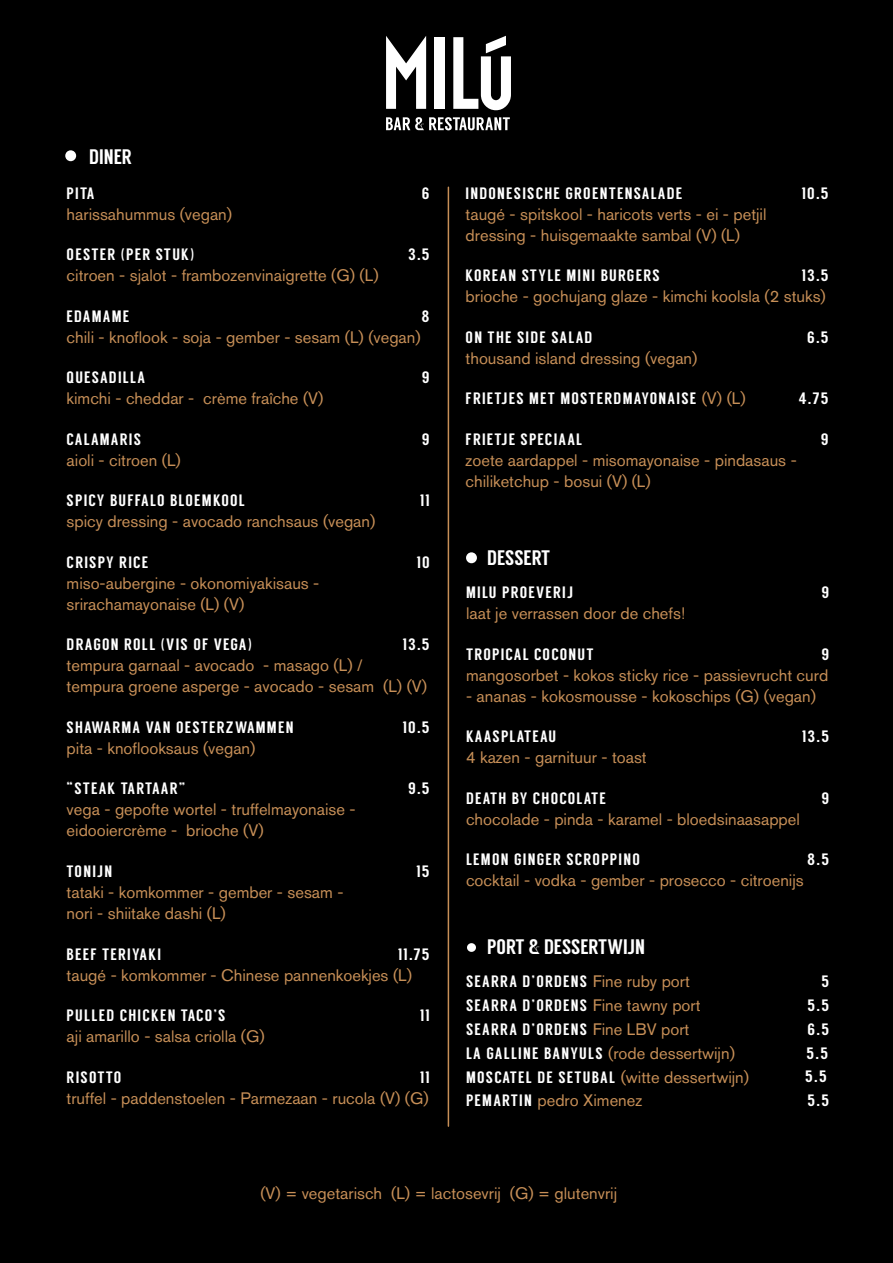
<style>
.page{position:relative;width:893px;height:1263px;background:#000}
.page>*{position:absolute;margin:0;border:0;box-sizing:border-box;transform-origin:0 0}
.t1{font:21px "Langdon";color:#fff}
.t2{font:16.5px/21px "Akzidenz Grotesk BQ";color:#c78f57}
.t3{font:16.5px "Langdon";letter-spacing:.075em;color:#fff}
.s1{font-family:"Akzidenz Grotesk BQ";color:#c78f57}
.s2{font-family:"Langdon";color:#fff}
</style>
<div class="page">
<div style="left:66px;top:151px;width:9px;height:9px;background:#fff;border-radius:50%"></div>
<div style="left:65px;top:150px;width:11px;height:11px;border:2px solid #fff;border-radius:50%"></div>
<svg style="left:386px;top:36px;width:40px;height:73px"></svg>
<div style="left:434px;top:37px;width:10px;height:72px;background:#fff"></div>
<svg style="left:453px;top:36px;width:58px;height:74px"></svg>
<svg style="left:386px;top:117px;width:124px;height:13px"></svg>
<hr style="left:448px;top:187px;width:1px;height:939px;background:#c78f57">
<div style="left:467px;top:553px;width:9px;height:9px;background:#fff;border-radius:50%"></div>
<div style="left:466px;top:552px;width:11px;height:11px;border:2px solid #fff;border-radius:50%"></div>
<div style="left:467px;top:943px;width:9px;height:9px;background:#fff;border-radius:50%"></div>
<p class="t1" style="left:89px;top:145px;width:44px">DINER</p>
<p class="t3" style="left:67px;top:184px;width:29px">PITA</p>
<p class="t3" style="left:422px;top:184px;width:9px">6</p>
<p class="t2" style="left:67px;top:203px;width:167px">harissahummus (vegan)</p>
<p class="t3" style="left:67px;top:245px;width:129px">OESTER (PER STUK)</p>
<p class="t3" style="left:408px;top:245px;width:23px">3.5</p>
<p class="t2" style="left:67px;top:265px;width:313px">citroen - sjalot - frambozenvinaigrette (G) (L)</p>
<p class="t3" style="left:67px;top:307px;width:64px">EDAMAME</p>
<p class="t3" style="left:422px;top:307px;width:10px">8</p>
<p class="t2" style="left:67px;top:327px;width:356px">chili - knoflook - soja - gember - sesam (L) (vegan)</p>
<p class="t3" style="left:67px;top:368px;width:80px">QUESADILLA</p>
<p class="t3" style="left:422px;top:368px;width:9px">9</p>
<p class="t2" style="left:67px;top:388px;width:258px">kimchi - cheddar - crème fraîche (V)</p>
<p class="t3" style="left:67px;top:430px;width:76px">CALAMARIS</p>
<p class="t3" style="left:422px;top:430px;width:9px">9</p>
<p class="t2" style="left:67px;top:449px;width:116px">aioli - citroen (L)</p>
<p class="t3" style="left:67px;top:491px;width:180px">SPICY BUFFALO BLOEMKOOL</p>
<p class="t3" style="left:420px;top:491px;width:11px">11</p>
<p class="t2" style="left:67px;top:511px;width:310px">spicy dressing - avocado ranchsaus (vegan)</p>
<p class="t3" style="left:67px;top:553px;width:83px">CRISPY RICE</p>
<p class="t3" style="left:417px;top:553px;width:15px">10</p>
<p class="t2" style="left:67px;top:573px;width:254px">miso-aubergine - okonomiyakisaus - srirachamayonaise (L) (V)</p>
<p class="t3" style="left:67px;top:635px;width:187px">DRAGON ROLL (VIS OF VEGA)</p>
<p class="t3" style="left:403px;top:635px;width:28px">13.5</p>
<p class="t2" style="left:67px;top:655px;width:362px">tempura garnaal - avocado - masago (L) /<br>tempura groene asperge - avocado - sesam (L) (V)</p>
<p class="t3" style="left:67px;top:718px;width:228px">SHAWARMA VAN OESTERZWAMMEN</p>
<p class="t3" style="left:403px;top:718px;width:28px">10.5</p>
<p class="t2" style="left:67px;top:737px;width:190px">pita - knoflooksaus (vegan)</p>
<p class="t3" style="left:67px;top:779px;width:120px">“STEAK TARTAAR”</p>
<p class="t3" style="left:408px;top:779px;width:23px">9.5</p>
<p class="t2" style="left:67px;top:799px;width:290px">vega - gepofte wortel - truffelmayonaise - eidooiercrème - brioche (V)</p>
<p class="t3" style="left:67px;top:862px;width:47px">TONIJN</p>
<p class="t3" style="left:417px;top:862px;width:15px">15</p>
<p class="t2" style="left:67px;top:882px;width:278px">tataki - komkommer - gember - sesam - nori - shiitake dashi (L)</p>
<p class="t3" style="left:67px;top:944px;width:96px">BEEF TERIYAKI</p>
<p class="t3" style="left:398px;top:944px;width:33px">11.75</p>
<p class="t2" style="left:67px;top:964px;width:347px">taugé - komkommer - Chinese pannenkoekjes (L)</p>
<p class="t3" style="left:67px;top:1006px;width:160px">PULLED CHICKEN TACO’S</p>
<p class="t3" style="left:420px;top:1006px;width:11px">11</p>
<p class="t2" style="left:67px;top:1026px;width:200px">aji amarillo - salsa criolla (G)</p>
<p class="t3" style="left:67px;top:1067px;width:56px">RISOTTO</p>
<p class="t3" style="left:420px;top:1067px;width:11px">11</p>
<p class="t2" style="left:67px;top:1087px;width:364px">truffel - paddenstoelen - Parmezaan - rucola (V) (G)</p>
<p class="t3" style="left:466px;top:184px;width:218px">INDONESISCHE GROENTENSALADE</p>
<p class="t3" style="left:802px;top:184px;width:28px">10.5</p>
<p class="t2" style="left:466px;top:203px;width:302px">taugé - spitskool - haricots verts - ei - petjil dressing - huisgemaakte sambal (V) (L)</p>
<p class="t3" style="left:466px;top:266px;width:196px">KOREAN STYLE MINI BURGERS</p>
<p class="t3" style="left:802px;top:266px;width:28px">13.5</p>
<p class="t2" style="left:466px;top:286px;width:362px">brioche - gochujang glaze - kimchi koolsla (2 stuks)</p>
<p class="t3" style="left:466px;top:328px;width:128px">ON THE SIDE SALAD</p>
<p class="t3" style="left:807px;top:328px;width:23px">6.5</p>
<p class="t2" style="left:466px;top:348px;width:233px">thousand island dressing (vegan)</p>
<p class="t3" style="left:466px;top:389px;width:282px">FRIETJES MET MOSTERDMAYONAISE <span class="s1">(V) (L)</span></p>
<p class="t3" style="left:799px;top:389px;width:31px">4.75</p>
<p class="t3" style="left:466px;top:430px;width:118px">FRIETJE SPECIAAL</p>
<p class="t3" style="left:821px;top:430px;width:9px">9</p>
<p class="t2" style="left:466px;top:450px;width:333px">zoete aardappel - misomayonaise - pindasaus - chiliketchup - bosui (V) (L)</p>
<p class="t1" style="left:487px;top:545px;width:65px">DESSERT</p>
<p class="t3" style="left:466px;top:583px;width:109px">MILU PROEVERIJ</p>
<p class="t3" style="left:821px;top:583px;width:9px">9</p>
<p class="t2" style="left:466px;top:603px;width:221px">laat je verrassen door de chefs!</p>
<p class="t3" style="left:466px;top:644px;width:129px">TROPICAL COCONUT</p>
<p class="t3" style="left:821px;top:644px;width:9px">9</p>
<p class="t2" style="left:466px;top:664px;width:364px">mangosorbet - kokos sticky rice - passievrucht curd</p>
<p class="t2" style="left:466px;top:685px;width:351px">- ananas - kokosmousse - kokoschips (G) (vegan)</p>
<p class="t3" style="left:466px;top:727px;width:92px">KAASPLATEAU</p>
<p class="t3" style="left:802px;top:727px;width:28px">13.5</p>
<p class="t2" style="left:466px;top:747px;width:182px">4 kazen - garnituur - toast</p>
<p class="t3" style="left:466px;top:788px;width:141px">DEATH BY CHOCOLATE</p>
<p class="t3" style="left:821px;top:788px;width:9px">9</p>
<p class="t2" style="left:466px;top:808px;width:335px">chocolade - pinda - karamel - bloedsinaasappel</p>
<p class="t3" style="left:466px;top:850px;width:175px">LEMON GINGER SCROPPINO</p>
<p class="t3" style="left:807px;top:850px;width:23px">8.5</p>
<p class="t2" style="left:466px;top:870px;width:339px">cocktail - vodka - gember - prosecco - citroenijs</p>
<p class="t1" style="left:487px;top:935px;width:159px">PORT &amp; DESSERTWIJN</p>
<p class="t3" style="left:466px;top:971px;width:225px">SEARRA D’ORDENS <span class="s1">Fine ruby port</span></p>
<p class="t3" style="left:821px;top:971px;width:9px">5</p>
<p class="t3" style="left:466px;top:995px;width:236px">SEARRA D’ORDENS <span class="s1">Fine tawny port</span></p>
<p class="t3" style="left:807px;top:995px;width:23px">5.5</p>
<p class="t3" style="left:466px;top:1019px;width:225px">SEARRA D’ORDENS <span class="s1">Fine LBV port</span></p>
<p class="t3" style="left:807px;top:1019px;width:23px">6.5</p>
<p class="t2" style="left:466px;top:1042px;width:270px"><span class="s2">LA GALLINE BANYULS</span> (rode dessertwijn)</p>
<p class="t3" style="left:806px;top:1043px;width:23px">5.5</p>
<p class="t2" style="left:466px;top:1066px;width:285px"><span class="s2">MOSCATEL DE SETUBAL</span> (witte dessertwijn)</p>
<p class="t3" style="left:805px;top:1067px;width:23px">5.5</p>
<p class="t2" style="left:466px;top:1090px;width:178px"><span class="s2">PEMARTIN</span> pedro Ximenez</p>
<p class="t3" style="left:807px;top:1091px;width:23px">5.5</p>
<p class="t2" style="left:260px;top:1183px;width:358px">(V) = vegetarisch (L) = lactosevrij (G) = glutenvrij</p>
</div>
